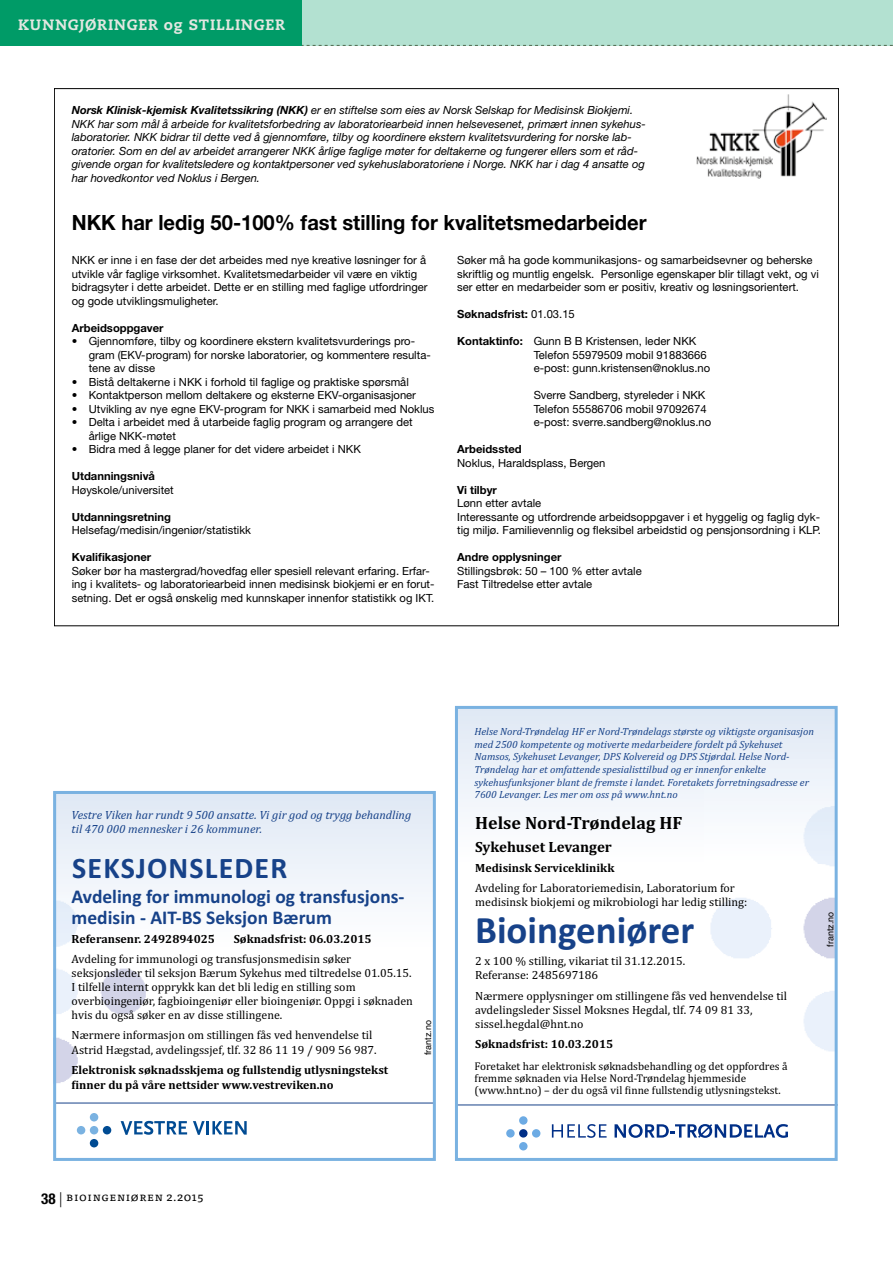
<style>
.page{position:relative;width:893px;height:1263px;background:#fff}
.page>*{position:absolute;margin:0;border:0;box-sizing:border-box;transform-origin:0 0}
.t1{font:700 39px "Calibri";color:#174289}
.t2{font:700 30px "Calibri";letter-spacing:.04em;color:#174289}
.t3{font:700 21px "Helvetica Neue LT Pro";color:#000;scale:.96 1}
.t4{font:700 19.5px/21px "Calibri";color:#174289}
.t5{font:700 18px "Cambria";color:#000}
.t6{font:800 15px "Caecilia LT Std";letter-spacing:.055em;color:#e2e7e1}
.t7{font:700 15px "Cambria";color:#000}
.t8{font:12px/14px "Cambria";color:#000}
.t9{font:700 12px/14.2px "Cambria";color:#000}
.t10{font:italic 12px/14.4px "Cambria";color:#174289}
.t11{font:12px "Tisa Pro";letter-spacing:.05em;color:#000}
.t12{font:11.25px/13.5px "Helvetica Neue LT Pro";color:#000}
.t13{font:italic 11.25px/13.5px "Helvetica Neue LT Pro";color:#000}
.t14{font:11.25px/12px "Cambria";color:#000}
.t15{font:700 11.25px "Helvetica Neue LT Pro";color:#000}
.t16{font:italic 10.5px/12.6px "Cambria";color:#174289}
.t17{font:9px "Helvetica";color:#000}
.s1{font-weight:700}
.s2{font-weight:400}
.s3{font-family:"Helvetica Neue LT Pro";font-weight:700;font-stretch:condensed;font-size:15px}
.s4{font-family:"Helvetica Neue LT Pro";font-weight:300;font-size:15px}
</style>
<div class="page">
<img style="left:696px;top:95px;width:130px;height:84px">
<hr style="left:457px;top:1104px;width:381px;height:1px;background:#174289">
<div style="left:455px;top:708px;width:381px;height:155px;background:linear-gradient(to bottom,#dfe8f4,#fff)"></div>
<img style="left:705px;top:760px;width:129px;height:291px">
<div style="left:455px;top:706px;width:383px;height:455px;border:3px solid #7ab2e1"></div>
<div style="left:519px;top:1116px;width:9px;height:9px;background:#6dabe4;border-radius:50%"></div>
<div style="left:519px;top:1129px;width:9px;height:8px;background:#002f87;border-radius:50%"></div>
<div style="left:506px;top:1129px;width:9px;height:8px;background:#6dabe4;border-radius:50%"></div>
<div style="left:532px;top:1129px;width:8px;height:8px;background:#6dabe4;border-radius:50%"></div>
<div style="left:519px;top:1142px;width:9px;height:8px;background:#6dabe4;border-radius:50%"></div>
<svg style="left:552px;top:1124px;width:55px;height:14px"></svg>
<svg style="left:615px;top:1124px;width:173px;height:14px"></svg>
<div style="left:54px;top:793px;width:379px;height:155px;background:linear-gradient(to bottom,#dfe8f4,#fff)"></div>
<img style="left:57px;top:895px;width:91px;height:188px">
<hr style="left:55px;top:1103px;width:380px;height:1px;background:#174289">
<div style="left:53px;top:791px;width:383px;height:370px;border:3px solid #7ab2e1"></div>
<div style="left:90px;top:1113px;width:8px;height:8px;background:#7ab2e1;border-radius:50%"></div>
<div style="left:90px;top:1126px;width:8px;height:8px;background:#7ab2e1;border-radius:50%"></div>
<div style="left:77px;top:1126px;width:8px;height:8px;background:#7ab2e1;border-radius:50%"></div>
<div style="left:103px;top:1126px;width:8px;height:8px;background:#004b93;border-radius:50%"></div>
<div style="left:90px;top:1139px;width:8px;height:8px;background:#004b93;border-radius:50%"></div>
<svg style="left:121px;top:1121px;width:66px;height:14px"></svg>
<svg style="left:193px;top:1121px;width:54px;height:14px"></svg>
<div style="left:90px;top:0;width:803px;height:45px;background:#b3e1d1"></div>
<svg style="left:90px;top:45px;width:803px;height:1px"></svg>
<div style="left:0;top:0;width:302px;height:45px;background:#009b67"></div>
<h3 class="t6" style="left:18px;top:15px;width:268px">KUNNGJØRINGER og STILLINGER</h3>
<p class="t13" style="left:72px;top:103px;width:576px"><span class="s1">Norsk Klinisk-kjemisk Kvalitetssikring (NKK)</span> er en stiftelse som eies av Norsk Selskap for Medisinsk Biokjemi.<br>NKK har som mål å arbeide for kvalitetsforbedring av laboratoriearbeid innen helsevesenet, primært innen sykehus&shy;laboratorier. NKK bidrar til dette ved å gjennomføre, tilby og koordinere ekstern kvalitetsvurdering for norske lab&shy;oratorier. Som en del av arbeidet arrangerer NKK årlige faglige møter for deltakerne og fungerer ellers som et råd&shy;givende organ for kvalitetsledere og kontaktpersoner ved sykehuslaboratoriene i Norge. NKK har i dag 4 ansatte og har hovedkontor ved Noklus i Bergen.</p>
<h3 class="t3" style="left:72px;top:209px;width:600px">NKK har ledig 50-100% fast stilling for kvalitetsmedarbeider</h3>
<p class="t12" style="left:72px;top:253px;width:357px">NKK er inne i en fase der det arbeides med nye kreative løsninger for å utvikle vår faglige virksomhet. Kvalitetsmedarbeider vil være en viktig bidragsyter i dette arbeidet. Dette er en stilling med faglige utfordringer og gode utviklingsmuligheter.</p>
<p class="t15" style="left:72px;top:321px;width:93px">Arbeidsoppgaver</p>
<p class="t12" style="left:89px;top:334px;width:343px;text-indent:-17px">• Gjennomføre, tilby og koordinere ekstern kvalitetsvurderings pro&shy;gram (EKV-program) for norske laboratorier, og kommentere resulta&shy;tene av disse</p>
<p class="t12" style="left:72px;top:375px;width:339px">• Bistå deltakerne i NKK i forhold til faglige og praktiske spørsmål</p>
<p class="t12" style="left:72px;top:388px;width:346px">• Kontaktperson mellom deltakere og eksterne EKV-organisasjoner</p>
<p class="t12" style="left:72px;top:402px;width:364px">• Utvikling av nye egne EKV-program for NKK i samarbeid med Noklus</p>
<p class="t12" style="left:89px;top:415px;width:325px;text-indent:-17px">• Delta i arbeidet med å utarbeide faglig program og arrangere det årlige NKK-møtet</p>
<p class="t12" style="left:72px;top:442px;width:291px">• Bidra med å legge planer for det videre arbeidet i NKK</p>
<p class="t15" style="left:72px;top:469px;width:85px">Utdanningsnivå</p>
<p class="t12" style="left:72px;top:483px;width:104px">Høyskole/universitet</p>
<p class="t15" style="left:72px;top:510px;width:101px">Utdanningsretning</p>
<p class="t12" style="left:72px;top:523px;width:181px">Helsefag/medisin/ingeniør/statistikk</p>
<p class="t15" style="left:72px;top:550px;width:81px">Kvalifikasjoner</p>
<p class="t12" style="left:72px;top:564px;width:364px">Søker bør ha mastergrad/hovedfag eller spesiell relevant erfaring. Erfar&shy;ing i kvalitets- og laboratoriearbeid innen medisinsk biokjemi er en forut&shy;setning. Det er også ønskelig med kunnskaper innenfor statistikk og IKT.</p>
<p class="t12" style="left:457px;top:253px;width:363px">Søker må ha gode kommunikasjons- og samarbeidsevner og beherske skriftlig og muntlig engelsk. Personlige egenskaper blir tillagt vekt, og vi ser etter en medarbeider som er positiv, kreativ og løsningsorientert.</p>
<p class="t15" style="left:457px;top:307px;width:119px">Søknadsfrist: <span class="s2">01.03.15</span></p>
<p class="t12" style="left:534px;top:334px;width:178px;text-indent:-77px"><span class="s1">Kontaktinfo:</span> Gunn B B Kristensen, leder NKK<br>Telefon 55979509 mobil 91883666 e-post: gunn.kristensen@noklus.no</p>
<p class="t12" style="left:534px;top:388px;width:179px">Sverre Sandberg, styreleder i NKK<br>Telefon 55586706 mobil 97092674 e-post: sverre.sandberg@noklus.no</p>
<p class="t15" style="left:457px;top:442px;width:66px">Arbeidssted</p>
<p class="t12" style="left:457px;top:456px;width:150px">Noklus, Haraldsplass, Bergen</p>
<p class="t15" style="left:457px;top:483px;width:41px">Vi tilbyr</p>
<p class="t12" style="left:457px;top:496px;width:365px">Lønn etter avtale<br>Interessante og utfordrende arbeidsoppgaver i et hyggelig og faglig dyk&shy;tig miljø. Familievennlig og fleksibel arbeidstid og pensjonsordning i KLP.</p>
<p class="t15" style="left:457px;top:550px;width:106px">Andre opplysninger</p>
<p class="t12" style="left:457px;top:564px;width:186px">Stillingsbrøk: 50 – 100 % etter avtale<br>Fast Tiltredelse etter avtale</p>
<p class="t10" style="left:72px;top:807px;width:341px">Vestre Viken har rundt 9 500 ansatte. Vi gir god og trygg behandling til 470 000 mennesker i 26 kommuner.</p>
<h2 class="t2" style="left:72px;top:849px;width:217px">SEKSJONSLEDER</h2>
<h3 class="t4" style="left:72px;top:885px;width:334px">Avdeling for immunologi og transfusjons&shy;medisin - AIT-BS Seksjon Bærum</h3>
<p class="t9" style="left:72px;top:931px;width:145px">Referansenr. 2492894025</p>
<p class="t9" style="left:234px;top:931px;width:140px">Søknadsfrist: 06.03.2015</p>
<p class="t8" style="left:72px;top:952px;width:343px">Avdeling for immunologi og transfusjonsmedisin søker seksjonsleder til seksjon Bærum Sykehus med tiltredelse 01.05.15.<br>I tilfelle internt opprykk kan det bli ledig en stilling som overbioingeniør, fagbioingeniør eller bioingeniør. Oppgi i søknaden hvis du også søker en av disse stillingene.</p>
<p class="t8" style="left:72px;top:1028px;width:306px">Nærmere informasjon om stillingen fås ved henvendelse til<br>Astrid Hægstad, avdelingssjef, tlf. 32 86 11 19 / 909 56 987.</p>
<p class="t9" style="left:72px;top:1063px;width:318px">Elektronisk søknadsskjema og fullstendig utlysningstekst finner du på våre nettsider www.vestreviken.no</p>
<p class="t17" style="left:421px;top:1055px;width:37px;rotate:-90deg">frantz.no</p>
<p class="t11" style="left:41px;top:1188px;width:164px"><span class="s3">38</span> <span class="s4">|</span> Bioingeniøren 2.2015</p>
<p class="t16" style="left:474px;top:725px;width:341px">Helse Nord-Trøndelag HF er Nord-Trøndelags største og viktigste organisasjon med 2500 kompetente og motiverte medarbeidere fordelt på Sykehuset Namsos, Sykehuset Levanger, DPS Kolvereid og DPS Stjørdal. Helse Nord-Trøndelag har et omfattende spesialisttilbud og er innenfor enkelte sykehusfunksjoner blant de fremste i landet. Foretakets forretningsadresse er 7600 Levanger. Les mer om oss på www.hnt.no</p>
<h3 class="t5" style="left:475px;top:810px;width:209px">Helse Nord-Trøndelag HF</h3>
<h3 class="t7" style="left:475px;top:836px;width:138px">Sykehuset Levanger</h3>
<p class="t9" style="left:475px;top:860px;width:141px">Medisinsk Serviceklinikk</p>
<p class="t8" style="left:475px;top:881px;width:274px">Avdeling for Laboratoriemedisin, Laboratorium for medisinsk biokjemi og mikrobiologi har ledig stilling:</p>
<h1 class="t1" style="left:475px;top:905px;width:221px">Bioingeniører</h1>
<p class="t8" style="left:475px;top:954px;width:211px">2 x 100 % stilling, vikariat til 31.12.2015.<br>Referanse: 2485697186</p>
<p class="t8" style="left:475px;top:988px;width:313px">Nærmere opplysninger om stillingene fås ved henvendelse til avdelingsleder Sissel Moksnes Hegdal, tlf. 74 09 81 33, sissel.hegdal@hnt.no</p>
<p class="t9" style="left:475px;top:1036px;width:140px">Søknadsfrist: 10.03.2015</p>
<p class="t14" style="left:475px;top:1060px;width:315px">Foretaket har elektronisk søknadsbehandling og det oppfordres å fremme søknaden via Helse Nord-Trøndelag hjemmeside (www.hnt.no) – der du også vil finne fullstendig utlysningstekst.</p>
<p class="t17" style="left:823px;top:947px;width:37px;rotate:-90deg">frantz.no</p>
</div>
